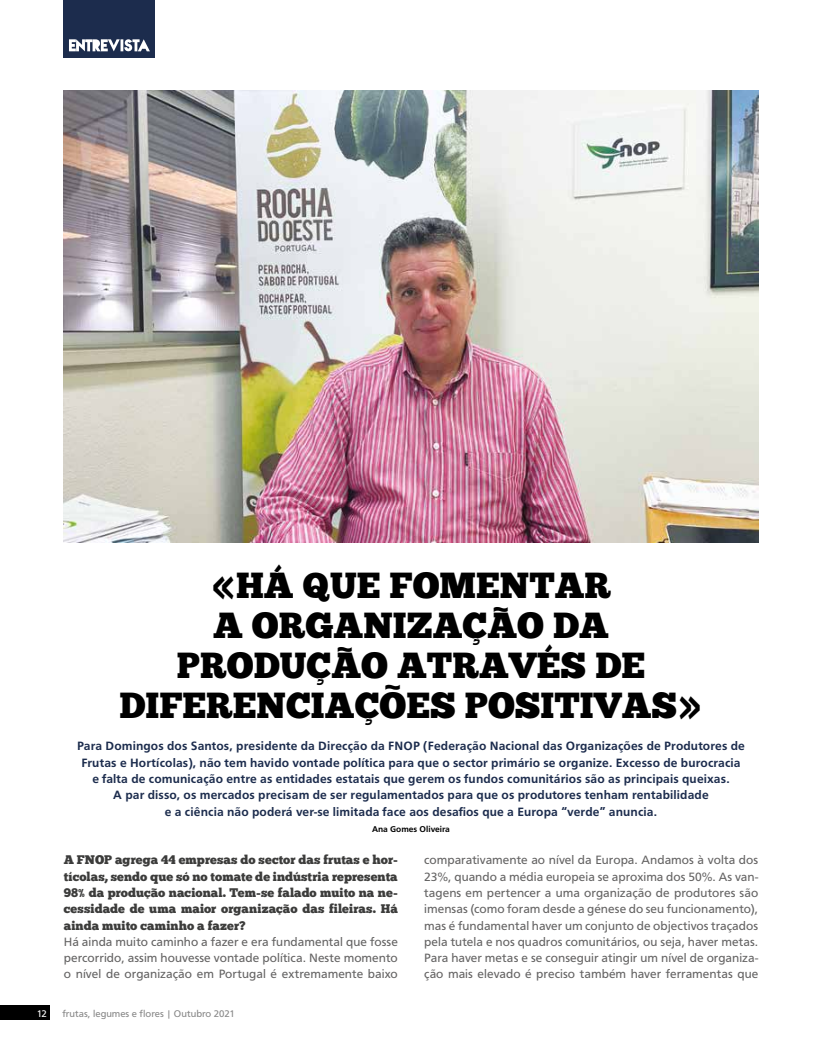
<style>
.page{position:relative;width:815px;height:1053px;background:#fff}
.page>*{position:absolute;margin:0;border:0;box-sizing:border-box;transform-origin:0 0}
.t1{font:36.25px/40px "Chunk Five";color:#000;text-align:center}
.t2{font:12.5px/16.2px "Carto Gothic Std";letter-spacing:.005em;color:#646363;text-align:justify}
.t3{font:700 12.5px/16.2px "Carto Gothic Std";letter-spacing:.01em;color:#1c2c4d;text-align:center}
.t4{font:12.5px/16.2px "Chunk Five";letter-spacing:.005em;color:#3c3c3b;text-align:justify}
.t5{font:10px "Carto Gothic Std";color:#878787}
.t6{font:10px "Carto Gothic Std";color:#fff}
.t7{font:700 8.75px "Carto Gothic Std";color:#000}
</style>
<div class="page">
<div style="left:0;top:1005px;width:50px;height:14px;background:#000"></div>
<div style="left:64px;top:0;width:91px;height:58px;background:#1c2c4d"></div>
<svg style="left:69px;top:39px;width:81px;height:12px"></svg>
<img style="left:64px;top:91px;width:694px;height:451px">
<h1 class="t1" style="left:119px;top:566px;width:585px">«HÁ QUE FOMENTAR<br>A ORGANIZAÇÃO DA<br>PRODUÇÃO ATRAVÉS DE<br>DIFERENCIAÇÕES POSITIVAS»</h1>
<p class="t3" style="left:77px;top:738px;width:669px">Para Domingos dos Santos, presidente da Direcção da FNOP (Federação Nacional das Organizações de Produtores de Frutas e Hortícolas), não tem havido vontade política para que o sector primário se organize. Excesso de burocracia e falta de comunicação entre as entidades estatais que gerem os fundos comunitários são as principais queixas.<br>A par disso, os mercados precisam de ser regulamentados para que os produtores tenham rentabilidade<br>e a ciência não poderá ver-se limitada face aos desafios que a Europa “verde” anuncia.</p>
<p class="t7" style="left:372px;top:823px;width:79px">Ana Gomes Oliveira</p>
<p class="t2" style="left:424px;top:852px;width:336px">comparativamente ao nível da Europa. Andamos à volta dos 23%, quando a média europeia se aproxima dos 50%. As van&shy;tagens em pertencer a uma organização de produtores são imensas (como foram desde a génese do seu funcionamento), mas é fundamental haver um conjunto de objectivos traçados pela tutela e nos quadros comunitários, ou seja, haver metas.<br>Para haver metas e se conseguir atingir um nível de organiza&shy;ção mais elevado é preciso também haver ferramentas que</p>
<p class="t4" style="left:64px;top:852px;width:336px">A FNOP agrega 44 empresas do sector das frutas e hor&shy;tícolas, sendo que só no tomate de indústria representa 98% da produção nacional. Tem-se falado muito na ne&shy;cessidade de uma maior organização das fileiras. Há ainda muito caminho a fazer?</p>
<p class="t2" style="left:64px;top:933px;width:336px">Há ainda muito caminho a fazer e era fundamental que fosse percorrido, assim houvesse vontade política. Neste momento o nível de organização em Portugal é extremamente baixo</p>
<p class="t6" style="left:37px;top:1007px;width:12px">12</p>
<p class="t5" style="left:62px;top:1007px;width:174px">frutas, legumes e flores | Outubro 2021</p>
</div>
